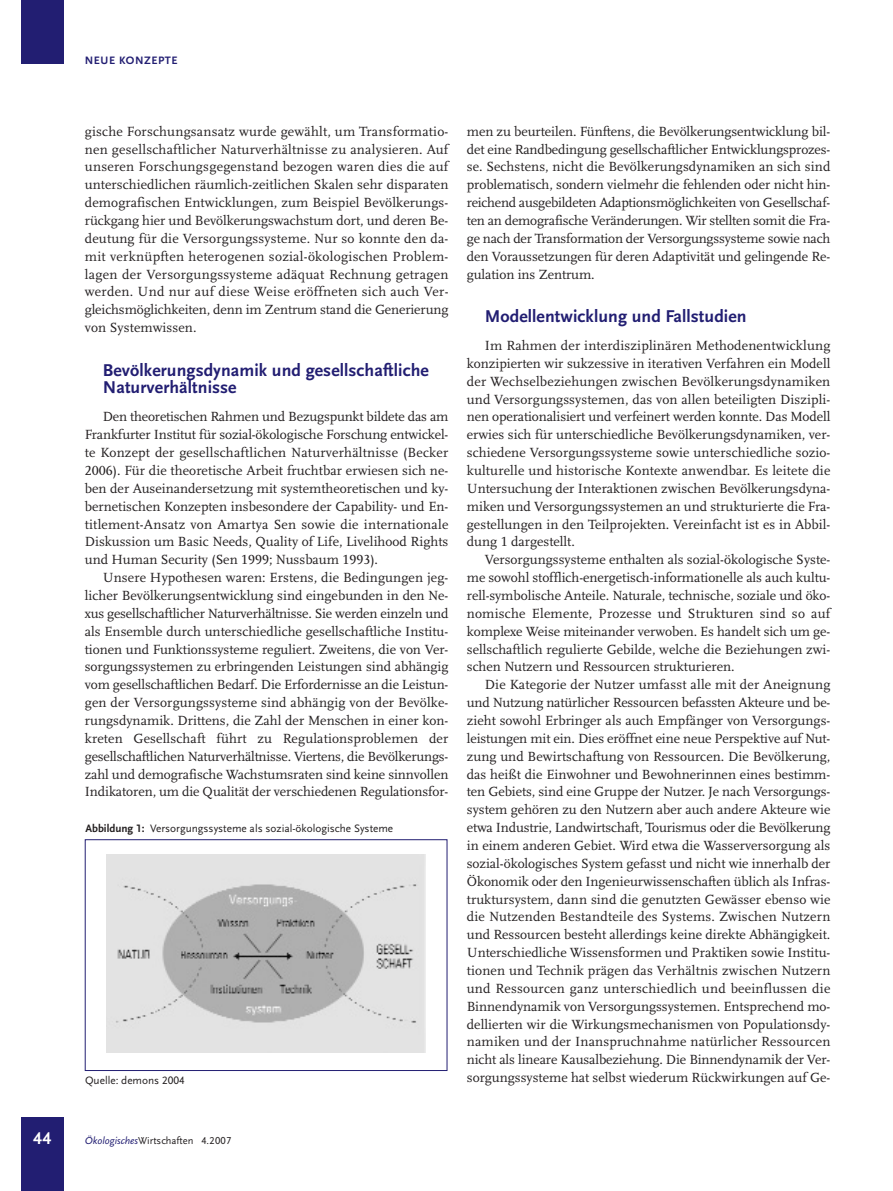
<style>
.page{position:relative;width:893px;height:1191px;background:#fff}
.page>*{position:absolute;margin:0;border:0;box-sizing:border-box;transform-origin:0 0}
.t1{font:700 17.85px/17.9px "Scala Sans LF";letter-spacing:.005em;color:#221e72}
.t2{font:700 17.85px "Scala Sans LF";color:#fff}
.t3{font:13.8px/17.9px "Scala LF";color:#231f20;text-align:justify}
.t4{font:11.25px "Scala Sans LF";color:#231f20}
.t5{font:700 11.25px "Scala Sans LF";letter-spacing:.05em;color:#221e72}
.t6{font:10.5px "Scala Sans LF";color:#231f20}
.s1{font-weight:700}
.s2{font-style:italic;color:#221e72}
</style>
<div class="page">
<div style="left:21px;top:1117px;width:43px;height:74px;background:#221e72"></div>
<div style="left:21px;top:1px;width:43px;height:63px;background:#221e72"></div>
<img style="left:107px;top:854px;width:318px;height:198px">
<div style="left:85px;top:839px;width:362px;height:232px;border:1px solid #221e72"></div>
<p class="t2" style="left:33px;top:1130px;width:20px">44</p>
<p class="t5" style="left:85px;top:56px;width:94px">NEUE KONZEPTE</p>
<p class="t3" style="left:85px;top:123px;width:365px">gische Forschungsansatz wurde gewählt, um Transformatio&shy;nen gesellschaftlicher Naturverhältnisse zu analysieren. Auf unseren Forschungsgegenstand bezogen waren dies die auf unterschiedlichen räumlich-zeitlichen Skalen sehr disparaten demografischen Entwicklungen, zum Beispiel Bevölkerungs&shy;rückgang hier und Bevölkerungswachstum dort, und deren Be&shy;deutung für die Versorgungssysteme. Nur so konnte den da&shy;mit verknüpften heterogenen sozial-ökologischen Problem&shy;lagen der Versorgungssysteme adäquat Rechnung getragen werden. Und nur auf diese Weise eröffneten sich auch Ver&shy;gleichsmöglichkeiten, denn im Zentrum stand die Generierung von Systemwissen.</p>
<p class="t1" style="left:103px;top:362px;width:328px">Bevölkerungsdynamik und gesellschaftliche<br>Naturverhältnisse</p>
<p class="t3" style="left:85px;top:409px;width:365px;text-indent:18px">Den theoretischen Rahmen und Bezugspunkt bildete das am Frankfurter Institut für sozial-ökologische Forschung entwickel&shy;te Konzept der gesellschaftlichen Naturverhältnisse (Becker 2006). Für die theoretische Arbeit fruchtbar erwiesen sich ne&shy;ben der Auseinandersetzung mit systemtheoretischen und ky&shy;bernetischen Konzepten insbesondere der Capability- und En&shy;titlement-Ansatz von Amartya Sen sowie die internationale Diskussion um Basic Needs, Quality of Life, Livelihood Rights und Human Security (Sen 1999; Nussbaum 1993).</p>
<p class="t3" style="left:85px;top:570px;width:365px;text-indent:18px">Unsere Hypothesen waren: Erstens, die Bedingungen jeg&shy;licher Bevölkerungsentwicklung sind eingebunden in den Ne&shy;xus gesellschaftlicher Naturverhältnisse. Sie werden einzeln und als Ensemble durch unterschiedliche gesellschaftliche Institu&shy;tionen und Funktionssysteme reguliert. Zweitens, die von Ver&shy;sorgungssystemen zu erbringenden Leistungen sind abhängig vom gesellschaftlichen Bedarf. Die Erfordernisse an die Leistun&shy;gen der Versorgungssysteme sind abhängig von der Bevölke&shy;rungsdynamik. Drittens, die Zahl der Menschen in einer kon&shy;kreten Gesellschaft führt zu Regulationsproblemen der gesellschaftlichen Naturverhältnisse. Viertens, die Bevölkerungs&shy;zahl und demografische Wachstumsraten sind keine sinnvollen Indikatoren, um die Qualität der verschiedenen Regulationsfor-</p>
<p class="t4" style="left:86px;top:824px;width:309px"><span class="s1">Abbildung 1:</span> Versorgungssysteme als sozial-ökologische Systeme</p>
<p class="t4" style="left:85px;top:1076px;width:101px">Quelle: demons 2004</p>
<p class="t3" style="left:467px;top:123px;width:365px">men zu beurteilen. Fünftens, die Bevölkerungsentwicklung bil&shy;det eine Randbedingung gesellschaftlicher Entwicklungsprozes&shy;se. Sechstens, nicht die Bevölkerungsdynamiken an sich sind problematisch, sondern vielmehr die fehlenden oder nicht hin&shy;reichend ausgebildeten Adaptionsmöglichkeiten von Gesellschaf&shy;ten an demografische Veränderungen. Wir stellten somit die Fra&shy;ge nach der Transformation der Versorgungssysteme sowie nach den Voraussetzungen für deren Adaptivität und gelingende Re&shy;gulation ins Zentrum.</p>
<p class="t1" style="left:485px;top:309px;width:263px">Modellentwicklung und Fallstudien</p>
<p class="t3" style="left:467px;top:338px;width:365px;text-indent:18px">Im Rahmen der interdisziplinären Methodenentwicklung konzipierten wir sukzessive in iterativen Verfahren ein Modell der Wechselbeziehungen zwischen Bevölkerungsdynamiken und Versorgungssystemen, das von allen beteiligten Diszipli&shy;nen operationalisiert und verfeinert werden konnte. Das Modell erwies sich für unterschiedliche Bevölkerungsdynamiken, ver&shy;schiedene Versorgungssysteme sowie unterschiedliche sozio&shy;kulturelle und historische Kontexte anwendbar. Es leitete die Untersuchung der Interaktionen zwischen Bevölkerungsdyna&shy;miken und Versorgungssystemen an und strukturierte die Fra&shy;gestellungen in den Teilprojekten. Vereinfacht ist es in Abbil&shy;dung 1 dargestellt.</p>
<p class="t3" style="left:467px;top:552px;width:365px;text-indent:18px">Versorgungssysteme enthalten als sozial-ökologische Syste&shy;me sowohl stofflich-energetisch-informationelle als auch kultu&shy;rell-symbolische Anteile. Naturale, technische, soziale und öko&shy;nomische Elemente, Prozesse und Strukturen sind so auf komplexe Weise miteinander verwoben. Es handelt sich um ge&shy;sellschaftlich regulierte Gebilde, welche die Beziehungen zwi&shy;schen Nutzern und Ressourcen strukturieren.</p>
<p class="t3" style="left:467px;top:677px;width:365px;text-indent:18px">Die Kategorie der Nutzer umfasst alle mit der Aneignung und Nutzung natürlicher Ressourcen befassten Akteure und be&shy;zieht sowohl Erbringer als auch Empfänger von Versorgungs&shy;leistungen mit ein. Dies eröffnet eine neue Perspektive auf Nut&shy;zung und Bewirtschaftung von Ressourcen. Die Bevölkerung, das heißt die Einwohner und Bewohnerinnen eines bestimm&shy;ten Gebiets, sind eine Gruppe der Nutzer. Je nach Versorgungs&shy;system gehören zu den Nutzern aber auch andere Akteure wie etwa Industrie, Landwirtschaft, Tourismus oder die Bevölkerung in einem anderen Gebiet. Wird etwa die Wasserversorgung als sozial-ökologisches System gefasst und nicht wie innerhalb der Ökonomik oder den Ingenieurwissenschaften üblich als Infras&shy;truktursystem, dann sind die genutzten Gewässer ebenso wie die Nutzenden Bestandteile des Systems. Zwischen Nutzern und Ressourcen besteht allerdings keine direkte Abhängigkeit.<br>Unterschiedliche Wissensformen und Praktiken sowie Institu&shy;tionen und Technik prägen das Verhältnis zwischen Nutzern und Ressourcen ganz unterschiedlich und beeinflussen die Binnendynamik von Versorgungssystemen. Entsprechend mo&shy;dellierten wir die Wirkungsmechanismen von Populationsdy&shy;namiken und der Inanspruchnahme natürlicher Ressourcen nicht als lineare Kausalbeziehung. Die Binnendynamik der Ver&shy;sorgungssysteme hat selbst wiederum Rückwirkungen auf Ge-</p>
<p class="t6" style="left:85px;top:1136px;width:148px"><span class="s2">Ökologisches</span>Wirtschaften 4.2007</p>
</div>
